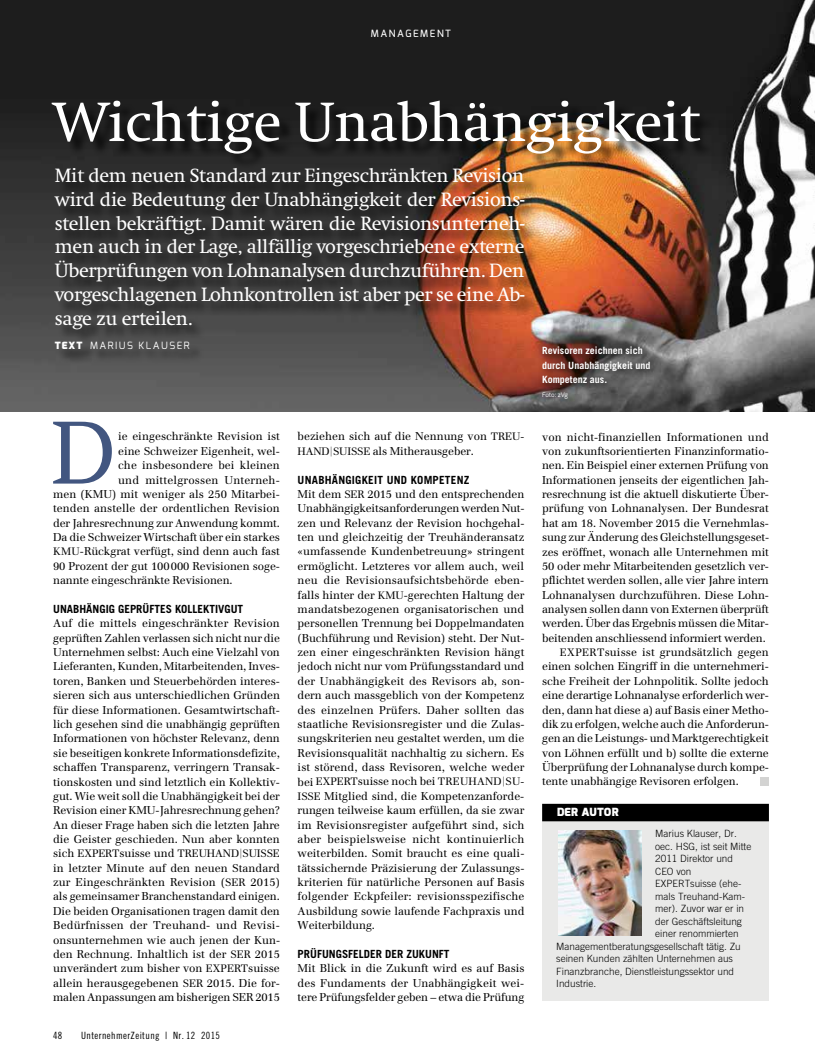
<style>
.page{position:relative;width:815px;height:1063px;background:#fff}
.page>*{position:absolute;margin:0;border:0;box-sizing:border-box;transform-origin:0 0}
.t1{font:92.75px "Swift EF";color:#425680}
.t2{font:57.5px "Swift EF";letter-spacing:-.01em;color:#fff}
.t3{font:20px/23.8px "Swift EF";letter-spacing:-.02em;color:#fff;text-align:justify}
.t4{font:11.25px/14.4px "Emona";letter-spacing:-.01em;color:#000;text-align:justify}
.t5{font:700 11.25px "Trade Gothic";color:#000}
.t6{font:700 11.25px "Trade Gothic";letter-spacing:.02em;color:#000}
.t7{font:11.25px "Emona";letter-spacing:.015em;color:#000}
.t8{font:900 11.25px "Exo";letter-spacing:.015em;color:#fff}
.t9{font:10.75px "Emona";letter-spacing:-.01em;color:#000}
.t10{font:10.75px "Emona";letter-spacing:.02em;color:#000}
.t11{font:300 10px "Trade Gothic";color:#000}
.t12{font:700 10px/14.4px "Trade Gothic";color:#fff}
.t13{font:10px "Trade Gothic Cond Eighteen";letter-spacing:.04em;color:#000}
.t14{font:10px "Exo";letter-spacing:.15em;color:#fff}
.t15{font:500 10px "Exo";letter-spacing:.15em;color:#fff}
.t16{font:6.25px "Exo";letter-spacing:-.02em;color:#fff}
.s1{font-weight:900}
.s2{font-size:10.75px}
.s3{font-size:11.25px}
</style>
<div class="page">
<img style="left:0;top:0;width:815px;height:412px">
<div style="left:54px;top:103px;width:661px;height:66px;background:#000;opacity:.75"></div>
<div style="left:58px;top:171px;width:482px;height:193px;background:#000;opacity:.75"></div>
<div style="left:760px;top:777px;width:9px;height:8px;background:#d3d3d2"></div>
<div style="left:538px;top:343px;width:121px;height:65px;background:#000;opacity:.75"></div>
<div style="left:542px;top:822px;width:227px;height:179px;background:#e9e9e8"></div>
<div style="left:542px;top:804px;width:227px;height:17px;background:#000"></div>
<img style="left:559px;top:831px;width:82px;height:105px">
<p class="t15" style="left:371px;top:27px;width:82px">MANAGEMENT</p>
<h2 class="t2" style="left:53px;top:91px;width:649px">Wichtige Unabhängigkeit</h2>
<p class="t3" style="left:55px;top:164px;width:471px">Mit dem neuen Standard zur Eingeschränkten Revision wird die Bedeutung der Unabhängigkeit der Revisions&shy;stellen bekräftigt. Damit wären die Revisionsunterneh&shy;men auch in der Lage, allfällig vorgeschriebene externe Überprüfungen von Lohnanalysen durchzuführen. Den vorgeschlagenen Lohnkontrollen ist aber per se eine Ab&shy;sage zu erteilen.</p>
<p class="t14" style="left:55px;top:338px;width:136px"><span class="s1">TEXT</span> MARIUS KLAUSER</p>
<p class="t12" style="left:542px;top:343px;width:110px">Revisoren zeichnen sich durch Unabhängigkeit und<br>Kompetenz aus.</p>
<p class="t16" style="left:542px;top:391px;width:27px">Foto: zVg</p>
<h1 class="t1" style="left:51px;top:404px;width:67px">D</h1>
<p class="t4" style="left:118px;top:429px;width:163px">ie eingeschränkte Revision ist</p>
<p class="t4" style="left:118px;top:444px;width:163px">eine Schweizer Eigenheit, wel-</p>
<p class="t4" style="left:118px;top:458px;width:163px">che insbesondere bei kleinen</p>
<p class="t7" style="left:118px;top:473px;width:163px">und mittelgrossen Unterneh-</p>
<p class="t4" style="left:53px;top:487px;width:228px">men (KMU) mit weniger als 250 Mitarbei-</p>
<p class="t4" style="left:53px;top:501px;width:228px">tenden anstelle der ordentlichen Revision</p>
<p class="t4" style="left:53px;top:516px;width:228px">der Jahresrechnung zur Anwendung kommt.</p>
<p class="t4" style="left:53px;top:530px;width:228px">Da die Schweizer Wirtschaft über ein starkes</p>
<p class="t4" style="left:53px;top:544px;width:228px"><span class="s2">KMU</span>-Rückgrat verfügt, sind denn auch fast</p>
<p class="t4" style="left:53px;top:559px;width:228px">90 Prozent der gut 100000 Revisionen soge-</p>
<p class="t4" style="left:53px;top:573px;width:181px">nannte eingeschränkte Revisionen.</p>
<p class="t5" style="left:53px;top:602px;width:192px">UNABHÄNGIG GEPRÜFTES KOLLEKTIVGUT</p>
<p class="t4" style="left:53px;top:616px;width:228px">Auf die mittels eingeschränkter Revision geprüften Zahlen verlassen sich nicht nur die Unternehmen selbst: Auch eine Vielzahl von Lieferanten, Kunden, Mitarbeitenden, Inves&shy;toren, Banken und Steuerbehörden interes&shy;sieren sich aus unterschiedlichen Gründen für diese Informationen. Gesamtwirtschaft&shy;lich gesehen sind die unabhängig geprüften Informationen von höchster Relevanz, denn sie beseitigen konkrete Informationsdefizite, schaffen Transparenz, verringern Transak&shy;tionskosten und sind letztlich ein Kollektiv&shy;gut. Wie weit soll die Unabhängigkeit bei der Revision einer KMU-Jahresrechnung gehen?<br>An dieser Frage haben sich die letzten Jahre die Geister geschieden. Nun aber konnten</p>
<p class="t9" style="left:53px;top:847px;width:228px"><span class="s3">sich</span> EXPERT<span class="s3">suisse und</span> TREUHAND|SUISSE</p>
<p class="t4" style="left:53px;top:861px;width:228px">in letzter Minute auf den neuen Standard zur Eingeschränkten Revision (<span class="s2">SER</span> 2015) als gemeinsamer Branchenstandard einigen.<br>Die beiden Organisationen tragen damit den Bedürfnissen der Treuhand- und Revisi&shy;onsunternehmen wie auch jenen der Kun&shy;den Rechnung. Inhaltlich ist der <span class="s2">SER</span> 2015 unverändert zum bisher von <span class="s2">EXPERT</span>suisse allein herausgegebenen <span class="s2">SER</span> 2015. Die for&shy;malen Anpassungen am bisherigen SER 2015</p>
<p class="t13" style="left:53px;top:1029px;width:11px">48</p>
<p class="t13" style="left:81px;top:1029px;width:140px">UnternehmerZeitung | Nr. 12 2015</p>
<p class="t4" style="left:298px;top:429px;width:228px">beziehen sich auf die Nennung von <span class="s2">TREU-<br>HAND|SUISSE</span> als Mitherausgeber.</p>
<p class="t6" style="left:298px;top:473px;width:173px">UNABHÄNGIGKEIT UND KOMPETENZ</p>
<p class="t4" style="left:298px;top:487px;width:228px">Mit dem <span class="s2">SER</span> 2015 und den entsprechenden Unabhängigkeitsanforderungen werden Nut&shy;zen und Relevanz der Revision hochgehal&shy;ten und gleichzeitig der Treuhänderansatz «umfassende Kundenbetreuung» stringent ermöglicht. Letzteres vor allem auch, weil neu die Revisionsaufsichtsbehörde eben&shy;falls hinter der <span class="s2">KMU</span>-gerechten Haltung der mandatsbezogenen organisatorischen und personellen Trennung bei Doppelmandaten (Buchführung und Revision) steht. Der Nut&shy;zen einer eingeschränkten Revision hängt jedoch nicht nur vom Prüfungsstandard und der Unabhängigkeit des Revisors ab, son&shy;dern auch massgeblich von der Kompetenz des einzelnen Prüfers. Daher sollten das staatliche Revisionsregister und die Zulas&shy;sungskriterien neu gestaltet werden, um die Revisionsqualität nachhaltig zu sichern. Es ist störend, dass Revisoren, welche weder</p>
<p class="t10" style="left:298px;top:775px;width:228px"><span class="s3">bei</span> EXPERT<span class="s3">suisse noch bei</span> TREUHAND|SU-</p>
<p class="t4" style="left:298px;top:789px;width:228px"><span class="s2">ISSE</span> Mitglied sind, die Kompetenzanforde&shy;rungen teilweise kaum erfüllen, da sie zwar im Revisionsregister aufgeführt sind, sich aber beispielsweise nicht kontinuierlich weiterbilden. Somit braucht es eine quali&shy;tätssichernde Präzisierung der Zulassungs&shy;kriterien für natürliche Personen auf Basis folgender Eckpfeiler: revisionsspezifische Ausbildung sowie laufende Fachpraxis und Weiterbildung.</p>
<p class="t5" style="left:298px;top:947px;width:153px">PRÜFUNGSFELDER DER ZUKUNFT</p>
<p class="t4" style="left:298px;top:961px;width:228px">Mit Blick in die Zukunft wird es auf Basis des Fundaments der Unabhängigkeit wei&shy;tere Prüfungsfelder geben – etwa die Prüfung</p>
<p class="t4" style="left:542px;top:429px;width:228px">von nicht-finanziellen Informationen und</p>
<p class="t4" style="left:542px;top:444px;width:228px">von zukunftsorientierten Finanzinformatio-</p>
<p class="t4" style="left:542px;top:458px;width:228px">nen. Ein Beispiel einer externen Prüfung von</p>
<p class="t4" style="left:542px;top:472px;width:228px">Informationen jenseits der eigentlichen Jah-</p>
<p class="t4" style="left:542px;top:487px;width:228px">resrechnung ist die aktuell diskutierte Über-</p>
<p class="t4" style="left:542px;top:501px;width:228px">prüfung von Lohnanalysen. Der Bundesrat</p>
<p class="t4" style="left:542px;top:516px;width:228px">hat am 18. November 2015 die Vernehmlas-</p>
<p class="t4" style="left:542px;top:530px;width:228px">sung zur Änderung des Gleichstellungsgeset-</p>
<p class="t4" style="left:542px;top:544px;width:228px">zes eröffnet, wonach alle Unternehmen mit</p>
<p class="t4" style="left:542px;top:559px;width:228px">50 oder mehr Mitarbeitenden gesetzlich ver-</p>
<p class="t4" style="left:542px;top:573px;width:228px">pflichtet werden sollen, alle vier Jahre intern</p>
<p class="t4" style="left:542px;top:587px;width:228px">Lohnanalysen durchzuführen. Diese Lohn-</p>
<p class="t4" style="left:542px;top:602px;width:228px">analysen sollen dann von Externen überprüft</p>
<p class="t4" style="left:542px;top:616px;width:228px">werden. Über das Ergebnis müssen die Mitar-</p>
<p class="t4" style="left:542px;top:631px;width:225px">beitenden anschliessend informiert werden.</p>
<p class="t4" style="left:560px;top:645px;width:211px"><span class="s2">EXPERT</span>suisse ist grundsätzlich gegen</p>
<p class="t4" style="left:542px;top:659px;width:228px">einen solchen Eingriff in die unternehmeri-</p>
<p class="t4" style="left:542px;top:674px;width:228px">sche Freiheit der Lohnpolitik. Sollte jedoch</p>
<p class="t4" style="left:542px;top:688px;width:228px">eine derartige Lohnanalyse erforderlich wer-</p>
<p class="t4" style="left:542px;top:702px;width:228px">den, dann hat diese a) auf Basis einer Metho-</p>
<p class="t4" style="left:542px;top:717px;width:228px">dik zu erfolgen, welche auch die Anforderun-</p>
<p class="t4" style="left:542px;top:731px;width:228px">gen an die Leistungs- und Marktgerechtigkeit</p>
<p class="t4" style="left:542px;top:746px;width:228px">von Löhnen erfüllt und b) sollte die externe</p>
<p class="t4" style="left:542px;top:760px;width:228px">Überprüfung der Lohnanalyse durch kompe-</p>
<p class="t4" style="left:542px;top:774px;width:198px">tente unabhängige Revisoren erfolgen.</p>
<p class="t8" style="left:557px;top:805px;width:63px">DER AUTOR</p>
<p class="t11" style="left:655px;top:828px;width:83px">Marius Klauser, Dr.</p>
<p class="t11" style="left:655px;top:840px;width:98px">oec. HSG, ist seit Mitte</p>
<p class="t11" style="left:655px;top:853px;width:79px">2011 Direktor und</p>
<p class="t11" style="left:655px;top:865px;width:38px">CEO von</p>
<p class="t11" style="left:655px;top:878px;width:88px">EXPERTsuisse (ehe-</p>
<p class="t11" style="left:655px;top:890px;width:91px">mals Treuhand-Kam-</p>
<p class="t11" style="left:655px;top:903px;width:90px">mer). Zuvor war er in</p>
<p class="t11" style="left:655px;top:915px;width:88px">der Geschäftsleitung</p>
<p class="t11" style="left:655px;top:928px;width:85px">einer renommierten</p>
<p class="t11" style="left:556px;top:940px;width:186px">Managementberatungsgesellschaft tätig. Zu</p>
<p class="t11" style="left:556px;top:953px;width:178px">seinen Kunden zählten Unternehmen aus</p>
<p class="t11" style="left:556px;top:965px;width:179px">Finanzbranche, Dienstleistungssektor und</p>
<p class="t11" style="left:556px;top:978px;width:42px">Industrie.</p>
</div>
